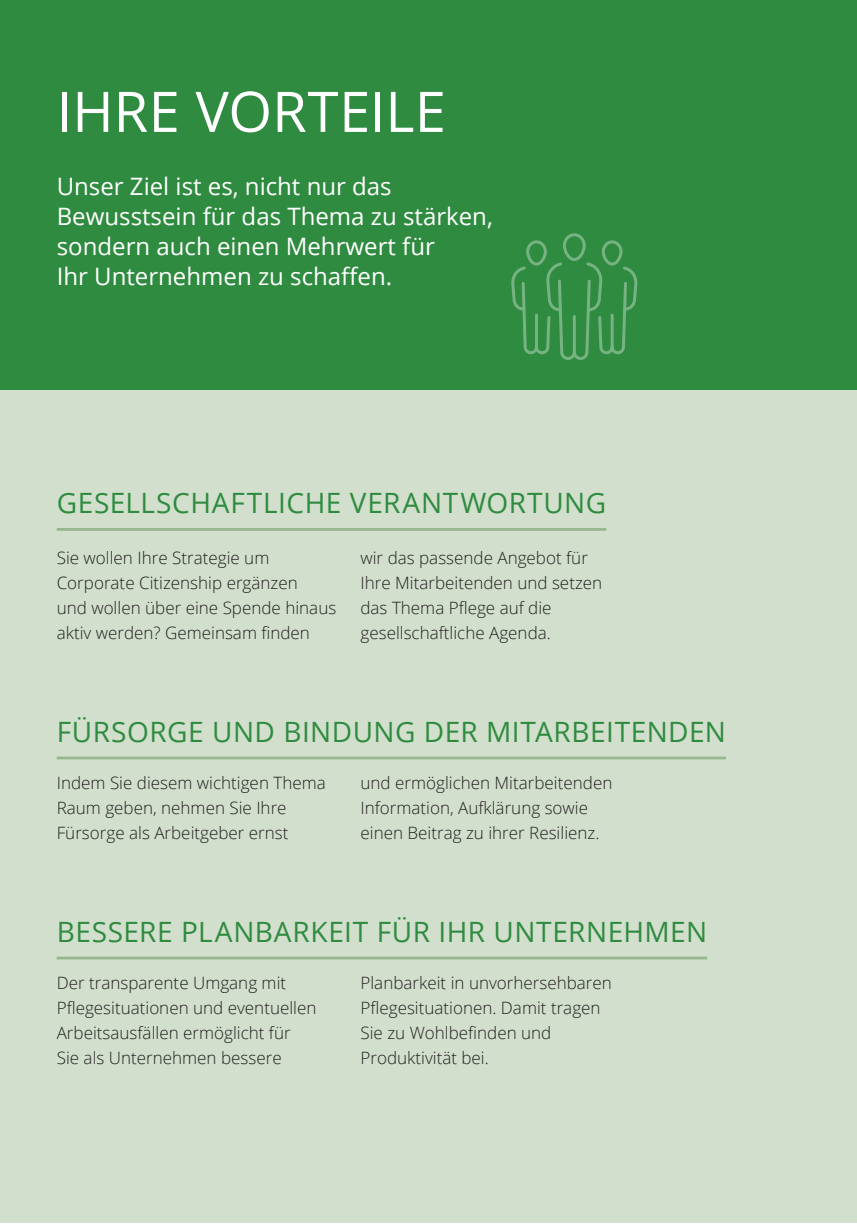
<style>
.page{position:relative;width:857px;height:1225px;background:#fff}
.page>*{position:absolute;margin:0;border:0;box-sizing:border-box;transform-origin:0 0}
.t1{font:56px "Open Sans";color:#fff}
.t2{font:28px "Open Sans";letter-spacing:.015em;color:#2f8b40}
.t3{font:24px/30px "Open Sans";color:#fff}
.t4{font:300 17px/25px "Open Sans";color:#231f20}
</style>
<div class="page">
<div style="left:0;top:355px;width:856px;height:868px;background:#d1dfcc"></div>
<div style="left:0;top:0;width:856px;height:389px;background:#2f8b40"></div>
<hr style="left:57px;top:528px;width:549px;height:3px;background:#97b88e">
<hr style="left:57px;top:756px;width:668px;height:3px;background:#97b88e">
<hr style="left:57px;top:956px;width:649px;height:3px;background:#97b88e">
<svg style="left:511px;top:233px;width:127px;height:127px"></svg>
<h1 class="t1" style="left:57px;top:73px;width:390px">IHRE VORTEILE</h1>
<h3 class="t3" style="left:57px;top:171px;width:437px">Unser Ziel ist es, nicht nur das<br>Bewusstsein für das Thema zu stärken, sondern auch einen Mehrwert für<br>Ihr Unternehmen zu schaffen.</h3>
<h2 class="t2" style="left:57px;top:484px;width:550px">GESELLSCHAFTLICHE VERANTWORTUNG</h2>
<p class="t4" style="left:57px;top:545px;width:281px">Sie wollen Ihre Strategie um<br>Corporate Citizenship ergänzen<br>und wollen über eine Spende hinaus aktiv werden? Gemeinsam finden</p>
<p class="t4" style="left:360px;top:545px;width:243px">wir das passende Angebot für<br>Ihre Mitarbeitenden und setzen das Thema Pflege auf die gesellschaftliche Agenda.</p>
<h2 class="t2" style="left:57px;top:712px;width:670px">FÜRSORGE UND BINDUNG DER MITARBEITENDEN</h2>
<p class="t4" style="left:57px;top:770px;width:270px">Indem Sie diesem wichtigen Thema<br>Raum geben, nehmen Sie Ihre<br>Fürsorge als Arbeitgeber ernst</p>
<p class="t4" style="left:360px;top:770px;width:253px">und ermöglichen Mitarbeitenden<br>Information, Aufklärung sowie einen Beitrag zu ihrer Resilienz.</p>
<h2 class="t2" style="left:57px;top:912px;width:651px">BESSERE PLANBARKEIT FÜR IHR UNTERNEHMEN</h2>
<p class="t4" style="left:57px;top:970px;width:261px">Der transparente Umgang mit<br>Pflegesituationen und eventuellen<br>Arbeitsausfällen ermöglicht für<br>Sie als Unternehmen bessere</p>
<p class="t4" style="left:360px;top:970px;width:253px">Planbarkeit in unvorhersehbaren<br>Pflegesituationen. Damit tragen<br>Sie zu Wohlbefinden und<br>Produktivität bei.</p>
</div>
